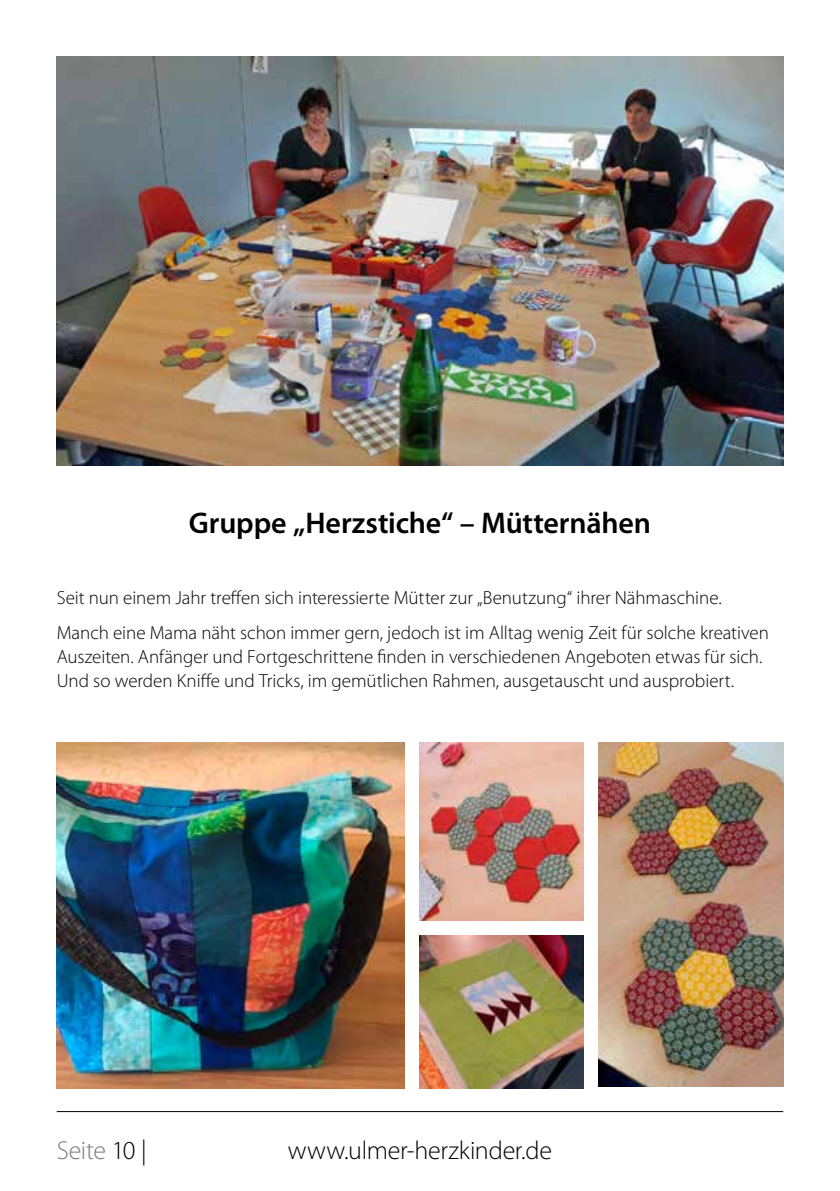
<style>
.page{position:relative;width:840px;height:1191px;background:#fff}
.page>*{position:absolute;margin:0;border:0;box-sizing:border-box;transform-origin:0 0}
.t1{font:600 30px "Myriad Pro";letter-spacing:-.005em;color:#000}
.t2{font:300 26px "Myriad Pro";letter-spacing:-.01em;color:#000}
.t3{font:300 26px "Myriad Pro";letter-spacing:-.015em;color:#7b7b7a}
.t4{font:300 19px/35.4px "Myriad Pro";letter-spacing:-.005em;color:#000}
.s1{color:#000}
</style>
<div class="page">
<img style="left:57px;top:743px;width:347px;height:346px">
<img style="left:419px;top:743px;width:164px;height:177px">
<img style="left:598px;top:743px;width:184px;height:343px">
<img style="left:57px;top:57px;width:725px;height:408px">
<img style="left:419px;top:935px;width:164px;height:154px">
<hr style="left:57px;top:1111px;width:725px;height:1px;background:#000">
<h1 class="t1" style="left:189px;top:504px;width:463px">Gruppe „Herzstiche“ – Mütternähen</h1>
<p class="t4" style="left:57px;top:579px;width:713px">Seit nun einem Jahr treffen sich interessierte Mütter zur „Benutzung“ ihrer Nähmaschine.<br>Manch eine Mama näht schon immer gern, jedoch ist im Alltag wenig Zeit für solche kreativen</p>
<p class="t4" style="left:57px;top:644px;width:706px;line-height:24px">Auszeiten. Anfänger und Fortgeschrittene finden in verschiedenen Angeboten etwas für sich.<br>Und so werden Kniffe und Tricks, im gemütlichen Rahmen, ausgetauscht und ausprobiert.</p>
<h2 class="t3" style="left:57px;top:1135px;width:91px">Seite <span class="s1">10 |</span></h2>
<h2 class="t2" style="left:288px;top:1135px;width:265px">www.ulmer-herzkinder.de</h2>
</div>
